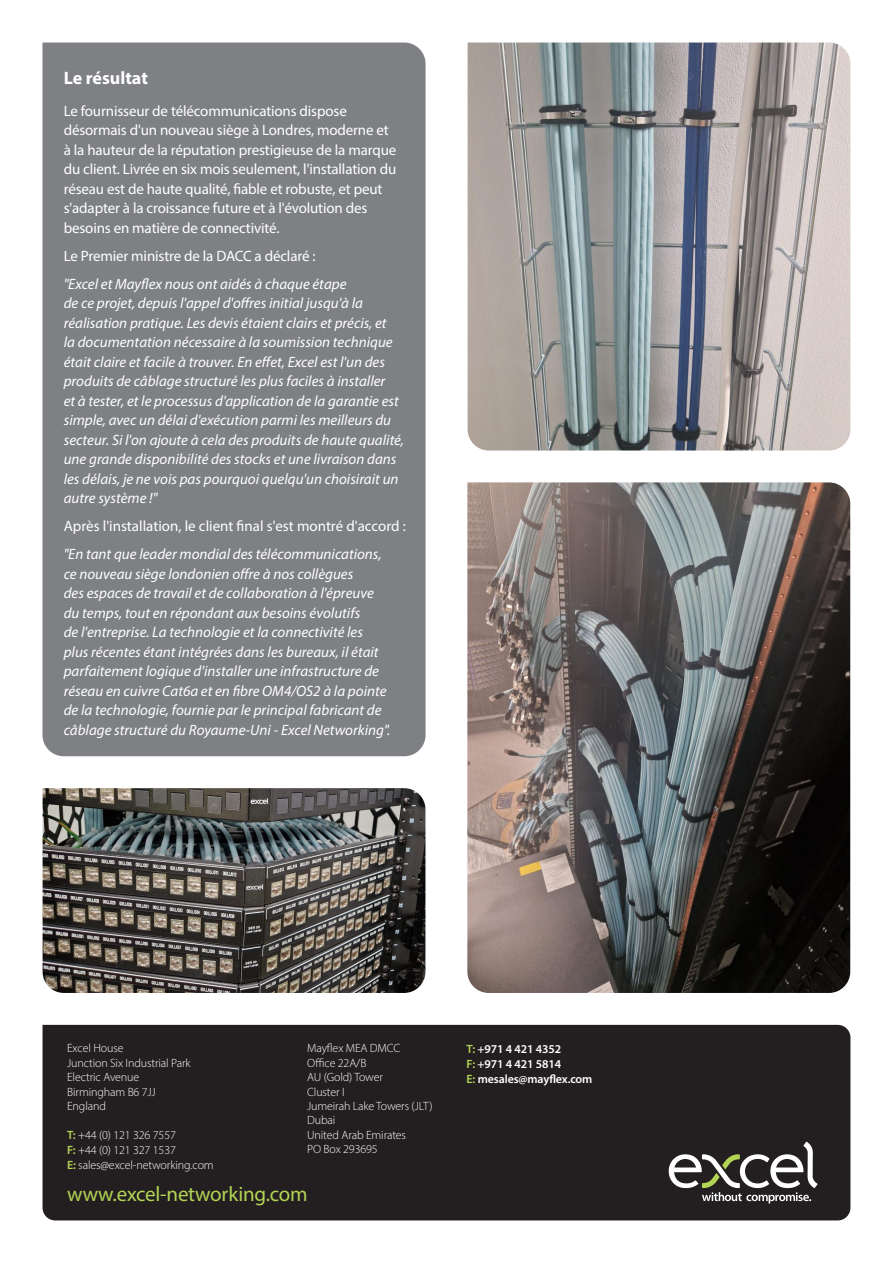
<style>
.page{position:relative;width:893px;height:1263px;background:#fff}
.page>*{position:absolute;margin:0;border:0;box-sizing:border-box;transform-origin:0 0}
.t1{font:21px "Myriad Pro";letter-spacing:-.01em;color:#b2d454}
.Intro_Body_copy{font:700 18px "Myriad Pro";color:#fff}
.Quote_copy{font:italic 15px/19.5px "Myriad Pro";color:#fff}
.Body_copy{font:15px/19.5px "Myriad Pro";letter-spacing:-.01em;color:#fff}
.t2{font:300 12px/14.4px "Myriad Pro";letter-spacing:-.01em;color:#fff}
.t3{font:600 12px/15px "Myriad Pro";letter-spacing:-.01em;color:#fff}
.s1{font-weight:600;color:#b2d454}
.s2{color:#b2d454}
</style>
<div class="page">
<div style="left:43px;top:1025px;width:807px;height:195px;background:#231f20"></div>
<svg style="left:669px;top:1142px;width:148px;height:61px"></svg>
<div style="left:42px;top:43px;width:384px;height:713px;background:#7e8083"></div>
<img style="left:43px;top:788px;width:382px;height:205px">
<img style="left:467px;top:482px;width:383px;height:511px">
<img style="left:468px;top:43px;width:382px;height:407px">
<p class="Intro_Body_copy" style="left:64px;top:66px;width:86px">Le résultat</p>
<p class="Body_copy" style="left:64px;top:101px;width:334px">Le fournisseur de télécommunications dispose désormais d'un nouveau siège à Londres, moderne et à la hauteur de la réputation prestigieuse de la marque du client. Livrée en six mois seulement, l'installation du réseau est de haute qualité, fiable et robuste, et peut s'adapter à la croissance future et à l'évolution des besoins en matière de connectivité.</p>
<p class="Body_copy" style="left:64px;top:246px;width:253px">Le Premier ministre de la DACC a déclaré :</p>
<p class="Quote_copy" style="left:64px;top:274px;width:342px">"Excel et Mayflex nous ont aidés à chaque étape<br>de ce projet, depuis l'appel d'offres initial jusqu'à la réalisation pratique. Les devis étaient clairs et précis, et<br>la documentation nécessaire à la soumission technique était claire et facile à trouver. En effet, Excel est l'un des produits de câblage structuré les plus faciles à installer<br>et à tester, et le processus d'application de la garantie est simple, avec un délai d'exécution parmi les meilleurs du secteur. Si l'on ajoute à cela des produits de haute qualité, une grande disponibilité des stocks et une livraison dans les délais, je ne vois pas pourquoi quelqu'un choisirait un autre système !"</p>
<p class="Body_copy" style="left:64px;top:516px;width:344px">Après l'installation, le client final s'est montré d'accord :</p>
<p class="Quote_copy" style="left:64px;top:544px;width:328px">"En tant que leader mondial des télécommunications, ce nouveau siège londonien offre à nos collègues<br>des espaces de travail et de collaboration à l'épreuve du temps, tout en répondant aux besoins évolutifs<br>de l'entreprise. La technologie et la connectivité les plus récentes étant intégrées dans les bureaux, il était parfaitement logique d'installer une infrastructure de réseau en cuivre Cat6a et en fibre OM4/OS2 à la pointe de la technologie, fournie par le principal fabricant de câblage structuré du Royaume-Uni - Excel Networking".</p>
<p class="t2" style="left:67px;top:1041px;width:125px">Excel House<br>Junction Six Industrial Park<br>Electric Avenue<br>Birmingham B6 7JJ<br>England</p>
<p class="t2" style="left:67px;top:1128px;width:148px;line-height:15px"><span class="s1">T:</span> +44 (0) 121 326 7557<br><span class="s1">F:</span> +44 (0) 121 327 1537<br><span class="s1">E:</span> sales@excel-networking.com</p>
<p class="t2" style="left:307px;top:1041px;width:127px">Mayflex MEA DMCC<br>Office 22A/B<br>AU (Gold) Tower<br>Cluster I<br>Jumeirah Lake Towers (JLT)<br>Dubai<br>United Arab Emirates<br>PO Box 293695</p>
<h1 class="t1" style="left:67px;top:1181px;width:242px">www.excel-networking.com</h1>
<p class="t3" style="left:467px;top:1041px;width:127px"><span class="s2">T:</span> +971 4 421 4352<br><span class="s2">F:</span> +971 4 421 5814<br><span class="s2">E:</span> mesales@mayflex.com</p>
</div>
